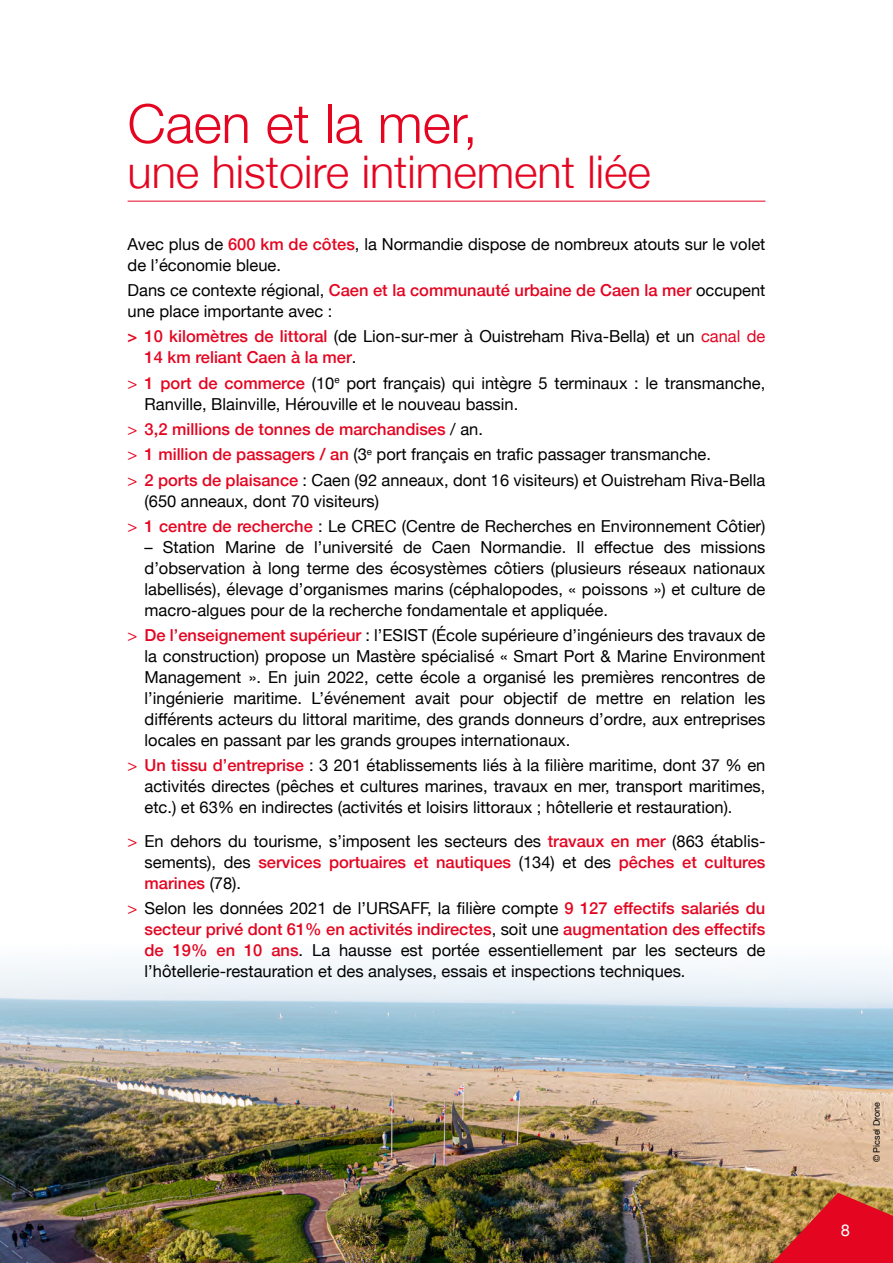
<style>
.page{position:relative;width:893px;height:1263px;background:#fff}
.page>*{position:absolute;margin:0;border:0;box-sizing:border-box;transform-origin:0 0}
.t1{font:300 54px "Helvetica Neue";color:#e40521}
.t2{font:300 45px "Helvetica Neue";color:#e40521}
.t3{font:16.5px/21px "Helvetica Neue";color:#000}
.t4{font:500 16.5px/21px "Helvetica Neue";color:#e40521}
.t5{font:16.5px "Helvetica Neue";color:#fff}
.t6{font:9px "Helvetica Neue";color:#000}
.s1{font-weight:500;color:#e40521}
.s2{font-weight:400;color:#000}
.s3{font-weight:400}
.s4{color:#e40521}
</style>
<div class="page">
<img style="left:0;top:962px;width:893px;height:301px">
<svg style="left:772px;top:1193px;width:121px;height:70px;background:#cf332e"></svg>
<hr style="left:128px;top:201px;width:637px;height:1px;background:#e40521">
<h1 class="t1" style="left:128px;top:80px;width:352px">Caen et la mer,</h1>
<h2 class="t2" style="left:128px;top:136px;width:525px">une histoire intimement liée</h2>
<p class="t3" style="left:128px;top:235px;width:639px">Avec plus de <span class="s1">600 km de côtes</span>, la Normandie dispose de nombreux atouts sur le volet de l’économie bleue.</p>
<p class="t3" style="left:128px;top:281px;width:639px">Dans ce contexte régional, <span class="s1">Caen et la communauté urbaine de Caen la mer</span> occupent une place importante avec :</p>
<p class="t4" style="left:145px;top:325px;width:622px;text-indent:-17px">&gt; 10 kilomètres de littoral <span class="s2">(de Lion-sur-mer à Ouistreham Riva-Bella) et un</span> <span class="s3">canal de<br></span>14 km reliant Caen à la mer<span class="s2">.</span></p>
<p class="t3" style="left:145px;top:373px;width:622px;text-indent:-17px"><span class="s4">&gt;</span> <span class="s1">1 port de commerce</span> (10<sup>e</sup> port français) qui intègre 5 terminaux : le transmanche,<br>Ranville, Blainville, Hérouville et le nouveau bassin.</p>
<p class="t3" style="left:128px;top:417px;width:639px;line-height:25.2px"><span class="s4">&gt;</span> <span class="s1">3,2 millions de tonnes de marchandises</span> / an.<br><span class="s4">&gt;</span> <span class="s1">1 million de passagers / an</span> (3<sup>e</sup> port français en trafic passager transmanche.<br><span class="s4">&gt;</span> <span class="s1">2 ports de plaisance</span> : Caen (92 anneaux, dont 16 visiteurs) et Ouistreham Riva-Bella</p>
<p class="t3" style="left:128px;top:489px;width:639px;line-height:25.2px;text-indent:17px">(650 anneaux, dont 70 visiteurs)<br><span class="s4">&gt;</span> <span class="s1">1 centre de recherche</span> : Le CREC (Centre de Recherches en Environnement Côtier)</p>
<p class="t3" style="left:145px;top:537px;width:622px;text-align:justify">– Station Marine de l’université de Caen Normandie. Il effectue des missions d’observation à long terme des écosystèmes côtiers (plusieurs réseaux nationaux labellisés), élevage d’organismes marins (céphalopodes, « poissons ») et culture de macro-algues pour de la recherche fondamentale et appliquée.</p>
<p class="t3" style="left:145px;top:626px;width:622px;text-align:justify;text-indent:-17px"><span class="s4">&gt;</span> <span class="s1">De l’enseignement supérieur</span> : l’ESIST (École supérieure d’ingénieurs des travaux de la construction) propose un Mastère spécialisé « Smart Port &amp; Marine Environment Management ». En juin 2022, cette école a organisé les premières rencontres de l’ingénierie maritime. L’événement avait pour objectif de mettre en relation les différents acteurs du littoral maritime, des grands donneurs d’ordre, aux entreprises locales en passant par les grands groupes internationaux.</p>
<p class="t3" style="left:145px;top:756px;width:622px;text-align:justify;text-indent:-17px"><span class="s4">&gt;</span> <span class="s1">Un tissu d’entreprise</span> : 3 201 établissements liés à la filière maritime, dont 37 % en activités directes (pêches et cultures marines, travaux en mer, transport maritimes, etc.) et 63% en indirectes (activités et loisirs littoraux ; hôtellerie et restauration).</p>
<p class="t3" style="left:145px;top:832px;width:622px;text-align:justify;text-indent:-17px"><span class="s4">&gt;</span> En dehors du tourisme, s’imposent les secteurs des <span class="s1">travaux en mer</span> (863 établis&shy;sements), des <span class="s1">services portuaires et nautiques</span> (134) et des <span class="s1">pêches et cultures marines</span> (78).</p>
<p class="t3" style="left:145px;top:899px;width:622px;text-align:justify;text-indent:-17px"><span class="s4">&gt;</span> Selon les données 2021 de l’URSAFF, la filière compte <span class="s1">9 127 effectifs salariés du secteur privé dont 61% en activités indirectes</span>, soit une <span class="s1">augmentation des effectifs de 19% en 10 ans</span>. La hausse est portée essentiellement par les secteurs de l’hôtellerie-restauration et des analyses, essais et inspections techniques.</p>
<p class="t6" style="left:870px;top:1162px;width:62px;rotate:-90deg">© Picsel Drone</p>
<p class="t5" style="left:841px;top:1218px;width:11px">8</p>
</div>
